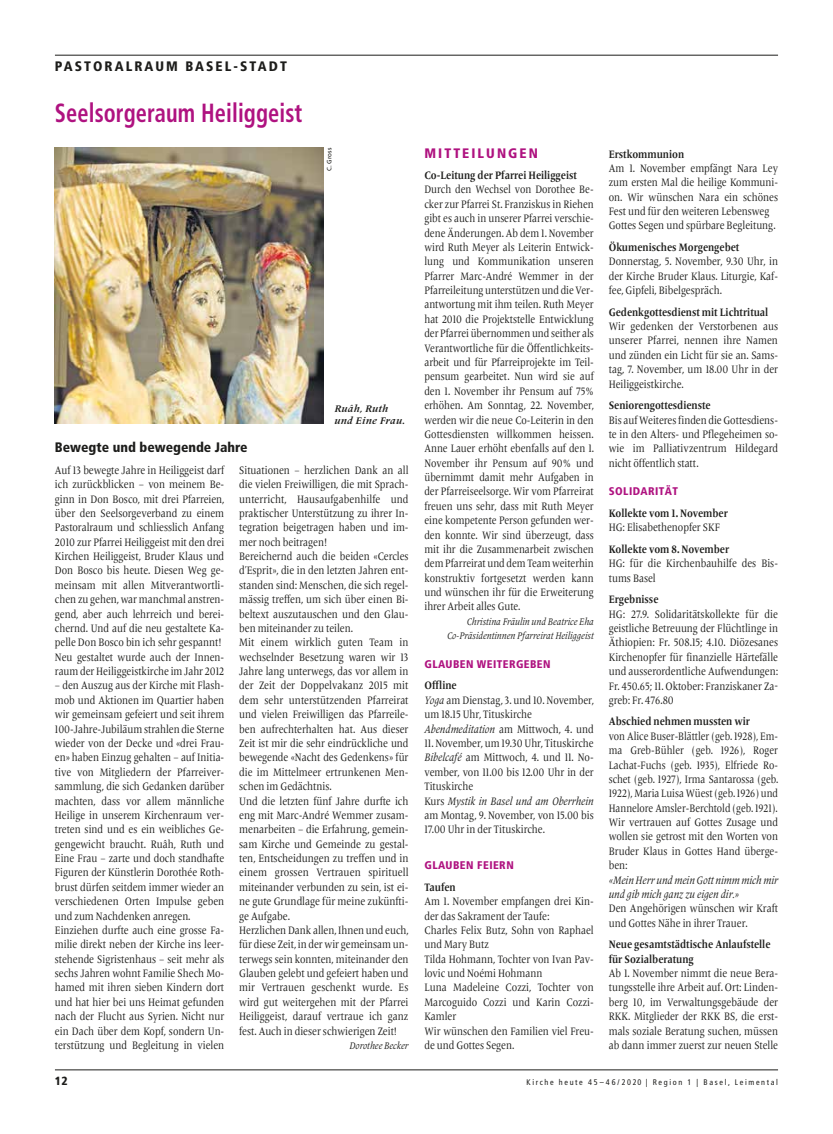
<style>
.page{position:relative;width:833px;height:1134px;background:#fff}
.page>*{position:absolute;margin:0;border:0;box-sizing:border-box;transform-origin:0 0}
.t1{font:700 condensed 26.25px "Frutiger";letter-spacing:.005em;color:#af1280;scale:.85 1}
.t2{font:900 condensed 13.75px "Frutiger";color:#1d1d1b}
.t3{font:900 condensed 13.75px "Frutiger";letter-spacing:.15em;color:#1d1d1b}
.t4{font:900 condensed 13.75px "Frutiger";letter-spacing:.15em;color:#af1280}
.t5{font:900 condensed 11.88px "Frutiger";color:#1d1d1b}
.t6{font:11.25px/14.4px "Frutiger Serif LT Pro";color:#1d1d1b;scale:.85 1}
.t7{font:11.25px/14.4px "Frutiger Serif LT Pro";color:#1d1d1b;text-align:justify;scale:.84 1}
.t8{font:11.25px/14.4px "Frutiger Serif LT Pro";color:#1d1d1b;text-align:justify;scale:.83 1}
.t9{font:700 11.25px/14.4px "Frutiger Serif LT Pro";color:#1d1d1b;scale:.85 1}
.t10{font:italic 11.25px/14.4px "Frutiger Serif LT Pro";color:#1d1d1b;scale:.85 1}
.t11{font:900 condensed 11.12px "Frutiger";letter-spacing:.04em;color:#af1280}
.t12{font:italic 10px/14.4px "Frutiger Serif LT Pro";color:#1d1d1b;text-align:right;scale:.85 1}
.t13{font:italic 700 10px/12.5px "Frutiger Serif LT Pro";letter-spacing:.025em;color:#1d1d1b}
.t14{font:condensed 8.12px "Frutiger";letter-spacing:.2em;color:#1d1d1b}
.t15{font:6.25px "Frutiger";color:#1d1d1b}
.s1{font-weight:700}
.s2{font-style:italic}
</style>
<div class="page">
<hr style="left:55px;top:1070px;width:723px;height:1px;background:#1d1d1b">
<hr style="left:55px;top:55px;width:723px;height:1px;background:#1d1d1b">
<img style="left:55px;top:148px;width:269px;height:275px">
<p class="t3" style="left:55px;top:58px;width:233px">PASTORALRAUM BASEL-STADT</p>
<h1 class="t1" style="left:55px;top:97px;width:293px">Seelsorgeraum Heiliggeist</h1>
<p class="t15" style="left:326px;top:171px;width:24px;rotate:-90deg">C. Gross</p>
<p class="t13" style="left:334px;top:402px;width:72px">Ruâh, Ruth und Eine Frau.</p>
<p class="t2" style="left:55px;top:439px;width:194px">Bewegte und bewegende Jahre</p>
<p class="t6" style="left:55px;top:463px;width:201px">Auf 13 bewegte Jahre in Heiliggeist darf ich zurückblicken – von meinem Be&shy;ginn in Don Bosco, mit drei Pfarreien, über den Seelsorgeverband zu einem Pastoralraum und schliesslich Anfang 2010 zur Pfarrei Heiliggeist mit den drei Kirchen Heiliggeist, Bruder Klaus und Don Bosco bis heute. Diesen Weg ge&shy;meinsam mit allen Mitverantwortli&shy;chen zu gehen, war manchmal anstren&shy;gend, aber auch lehrreich und berei&shy;chernd. Und auf die neu gestaltete Ka&shy;pelle Don Bosco bin ich sehr gespannt!<br>Neu gestaltet wurde auch der Innen&shy;raum der Heiliggeistkirche im Jahr 2012</p>
<p class="t6" style="left:55px;top:679px;width:201px">– den Auszug aus der Kirche mit Flash&shy;mob und Aktionen im Quartier haben wir gemeinsam gefeiert und seit ihrem 100-Jahre-Jubiläum strahlen die Sterne wieder von der Decke und «drei Frau&shy;en» haben Einzug gehalten – auf Initia&shy;tive von Mitgliedern der Pfarreiver&shy;sammlung, die sich Gedanken darüber machten, dass vor allem männliche Heilige in unserem Kirchenraum ver&shy;treten sind und es ein weibliches Ge&shy;gengewicht braucht. Ruâh, Ruth und Eine Frau – zarte und doch standhafte Figuren der Künstlerin Dorothée Roth&shy;brust dürfen seitdem immer wieder an verschiedenen Orten Impulse geben und zum Nachdenken anregen.<br>Einziehen durfte auch eine grosse Fa&shy;milie direkt neben der Kirche ins leer&shy;stehende Sigristenhaus – seit mehr als sechs Jahren wohnt Familie Shech Mo&shy;hamed mit ihren sieben Kindern dort und hat hier bei uns Heimat gefunden nach der Flucht aus Syrien. Nicht nur ein Dach über dem Kopf, sondern Un&shy;terstützung und Begleitung in vielen</p>
<p class="t6" style="left:239px;top:463px;width:201px">Situationen – herzlichen Dank an all die vielen Freiwilligen, die mit Sprach&shy;unterricht, Hausaufgabenhilfe und praktischer Unterstützung zu ihrer In&shy;tegration beigetragen haben und im&shy;mer noch beitragen!<br>Bereichernd auch die beiden «Cercles d’Esprit», die in den letzten Jahren ent&shy;standen sind: Menschen, die sich regel&shy;mässig treffen, um sich über einen Bi&shy;beltext auszutauschen und den Glau&shy;ben miteinander zu teilen.<br>Mit einem wirklich guten Team in wechselnder Besetzung waren wir 13<br>Jahre lang unterwegs, das vor allem in der Zeit der Doppelvakanz 2015 mit dem sehr unterstützenden Pfarreirat und vielen Freiwilligen das Pfarreile&shy;ben aufrechterhalten hat. Aus dieser Zeit ist mir die sehr eindrückliche und bewegende «Nacht des Gedenkens» für die im Mittelmeer ertrunkenen Men&shy;schen im Gedächtnis.<br>Und die letzten fünf Jahre durfte ich eng mit Marc-André Wemmer zusam&shy;menarbeiten – die Erfahrung, gemein&shy;sam Kirche und Gemeinde zu gestal&shy;ten, Entscheidungen zu treffen und in einem grossen Vertrauen spirituell miteinander verbunden zu sein, ist ei&shy;ne gute Grundlage für meine zukünfti&shy;ge Aufgabe.<br>Herzlichen Dank allen, Ihnen und euch, für diese Zeit, in der wir gemeinsam un&shy;terwegs sein konnten, miteinander den Glauben gelebt und gefeiert haben und mir Vertrauen geschenkt wurde. Es wird gut weitergehen mit der Pfarrei Heiliggeist, darauf vertraue ich ganz fest. Auch in dieser schwierigen Zeit!</p>
<p class="t12" style="left:349px;top:1038px;width:71px">Dorothee Becker</p>
<p class="t4" style="left:424px;top:144px;width:115px">MITTEILUNGEN</p>
<p class="t9" style="left:424px;top:168px;width:181px">Co-Leitung der Pfarrei Heiliggeist</p>
<p class="t7" style="left:424px;top:183px;width:203px">Durch den Wechsel von Dorothee Be&shy;cker zur Pfarrei St. Franziskus in Riehen gibt es auch in unserer Pfarrei verschie&shy;dene Änderungen. Ab dem 1. November wird Ruth Meyer als Leiterin Entwick&shy;lung und Kommunikation unseren Pfarrer Marc-André Wemmer in der Pfarreileitung unterstützen und die Ver&shy;antwortung mit ihm teilen. Ruth Meyer hat 2010 die Projektstelle Entwicklung der Pfarrei übernommen und seither als Verantwortliche für die Öffentlichkeits&shy;arbeit und für Pfarreiprojekte im Teil&shy;pensum gearbeitet. Nun wird sie auf den 1. November ihr Pensum auf 75% erhöhen. Am Sonntag, 22. November, werden wir die neue Co-Leiterin in den Gottesdiensten willkommen heissen.<br>Anne Lauer erhöht ebenfalls auf den 1.<br>November ihr Pensum auf 90% und übernimmt damit mehr Aufgaben in der Pfarreiseelsorge. Wir vom Pfarreirat freuen uns sehr, dass mit Ruth Meyer eine kompetente Person gefunden wer&shy;den konnte. Wir sind überzeugt, dass mit ihr die Zusammenarbeit zwischen dem Pfarreirat und dem Team weiterhin konstruktiv fortgesetzt werden kann und wünschen ihr für die Erweiterung ihrer Arbeit alles Gute.</p>
<p class="t12" style="left:447px;top:614px;width:174px">Christina Fräulin und Beatrice Eha<br>Co-Präsidentinnen Pfarreirat Heiliggeist</p>
<p class="t11" style="left:424px;top:657px;width:128px">GLAUBEN WEITERGEBEN</p>
<p class="t6" style="left:424px;top:679px;width:201px"><span class="s1">Offline<br></span><span class="s2">Yoga</span> am Dienstag, 3. und 10. November, um 18.15 Uhr, Tituskirche<br><span class="s2">Abendmeditation</span> am Mittwoch, 4. und</p>
<p class="t6" style="left:424px;top:736px;width:201px">11. November, um 19.30 Uhr, Tituskirche<br><span class="s2">Bibelcafé</span> am Mittwoch, 4. und 11. No&shy;vember, von 11.00 bis 12.00 Uhr in der<br>Tituskirche<br>Kurs <span class="s2">Mystik in Basel und am Oberrhein </span>am Montag, 9. November, von 15.00 bis<br>17.00 Uhr in der Tituskirche.</p>
<p class="t11" style="left:424px;top:859px;width:91px">GLAUBEN FEIERN</p>
<p class="t9" style="left:424px;top:880px;width:38px">Taufen</p>
<p class="t6" style="left:424px;top:894px;width:201px">Am 1. November empfangen drei Kin&shy;der das Sakrament der Taufe:<br>Charles Felix Butz, Sohn von Raphael und Mary Butz<br>Tilda Hohmann, Tochter von Ivan Pav&shy;lovic und Noémi Hohmann<br>Luna Madeleine Cozzi, Tochter von<br>Marcoguido Cozzi und Karin Cozzi-<br>Kamler<br>Wir wünschen den Familien viel Freu&shy;de und Gottes Segen.</p>
<p class="t9" style="left:609px;top:147px;width:90px">Erstkommunion</p>
<p class="t6" style="left:609px;top:161px;width:201px">Am 1. November empfängt Nara Ley zum ersten Mal die heilige Kommuni&shy;on. Wir wünschen Nara ein schönes Fest und für den weiteren Lebensweg Gottes Segen und spürbare Begleitung.</p>
<p class="t9" style="left:609px;top:240px;width:155px">Ökumenisches Morgengebet</p>
<p class="t6" style="left:609px;top:255px;width:201px;text-align:justify">Donnerstag, 5. November, 9.30 Uhr, in der Kirche Bruder Klaus. Liturgie, Kaf&shy;fee, Gipfeli, Bibelgespräch.</p>
<p class="t9" style="left:609px;top:305px;width:189px">Gedenkgottesdienst mit Lichtritual</p>
<p class="t6" style="left:609px;top:319px;width:201px;text-align:justify">Wir gedenken der Verstorbenen aus unserer Pfarrei, nennen ihre Namen und zünden ein Licht für sie an. Sams&shy;tag, 7. November, um 18.00 Uhr in der Heiliggeistkirche.</p>
<p class="t9" style="left:609px;top:398px;width:121px">Seniorengottesdienste</p>
<p class="t6" style="left:609px;top:413px;width:201px;text-align:justify">Bis auf Weiteres finden die Gottesdiens&shy;te in den Alters- und Pflegeheimen so&shy;wie im Palliativzentrum Hildegard nicht öffentlich statt.</p>
<p class="t11" style="left:609px;top:485px;width:71px">SOLIDARITÄT</p>
<p class="t9" style="left:609px;top:506px;width:142px">Kollekte vom 1. November</p>
<p class="t6" style="left:609px;top:520px;width:132px">HG: Elisabethenopfer SKF</p>
<p class="t9" style="left:609px;top:542px;width:143px">Kollekte vom 8. November</p>
<p class="t6" style="left:609px;top:556px;width:201px">HG: für die Kirchenbauhilfe des Bis&shy;tums Basel</p>
<p class="t9" style="left:609px;top:592px;width:60px">Ergebnisse</p>
<p class="t6" style="left:609px;top:607px;width:201px;text-align:justify">HG: 27.9. Solidaritätskollekte für die geistliche Betreuung der Flüchtlinge in Äthiopien: Fr. 508.15; 4.10. Diözesanes Kirchenopfer für finanzielle Härtefälle und ausserordentliche Aufwendungen:<br>Fr. 450.65; 11. Oktober: Franziskaner Za&shy;greb: Fr. 476.80</p>
<p class="t9" style="left:609px;top:714px;width:168px">Abschied nehmen mussten wir</p>
<p class="t8" style="left:609px;top:729px;width:206px">von Alice Buser-Blättler (geb. 1928), Em&shy;ma Greb-Bühler (geb. 1926), Roger Lachat-Fuchs (geb. 1935), Elfriede Ro&shy;schet (geb. 1927), Irma Santarossa (geb.<br>1922), Maria Luisa Wüest (geb. 1926) und Hannelore Amsler-Berchtold (geb. 1921).<br>Wir vertrauen auf Gottes Zusage und wollen sie getrost mit den Worten von Bruder Klaus in Gottes Hand überge&shy;ben:</p>
<p class="t10" style="left:609px;top:872px;width:201px">«Mein Herr und mein Gott nimm mich mir und gib mich ganz zu eigen dir.»</p>
<p class="t6" style="left:609px;top:901px;width:201px">Den Angehörigen wünschen wir Kraft und Gottes Nähe in ihrer Trauer.</p>
<p class="t9" style="left:609px;top:937px;width:192px">Neue gesamtstädtische Anlaufstelle für Sozialberatung</p>
<p class="t6" style="left:609px;top:966px;width:201px;text-align:justify">Ab 1. November nimmt die neue Bera&shy;tungsstelle ihre Arbeit auf. Ort: Linden&shy;berg 10, im Verwaltungsgebäude der RKK. Mitglieder der RKK BS, die erst&shy;mals soziale Beratung suchen, müssen ab dann immer zuerst zur neuen Stelle</p>
<p class="t5" style="left:55px;top:1074px;width:14px">12</p>
<p class="t14" style="left:526px;top:1077px;width:253px">Kirche heute 45–46/2020 | Region 1 | Basel, Leimental</p>
</div>
